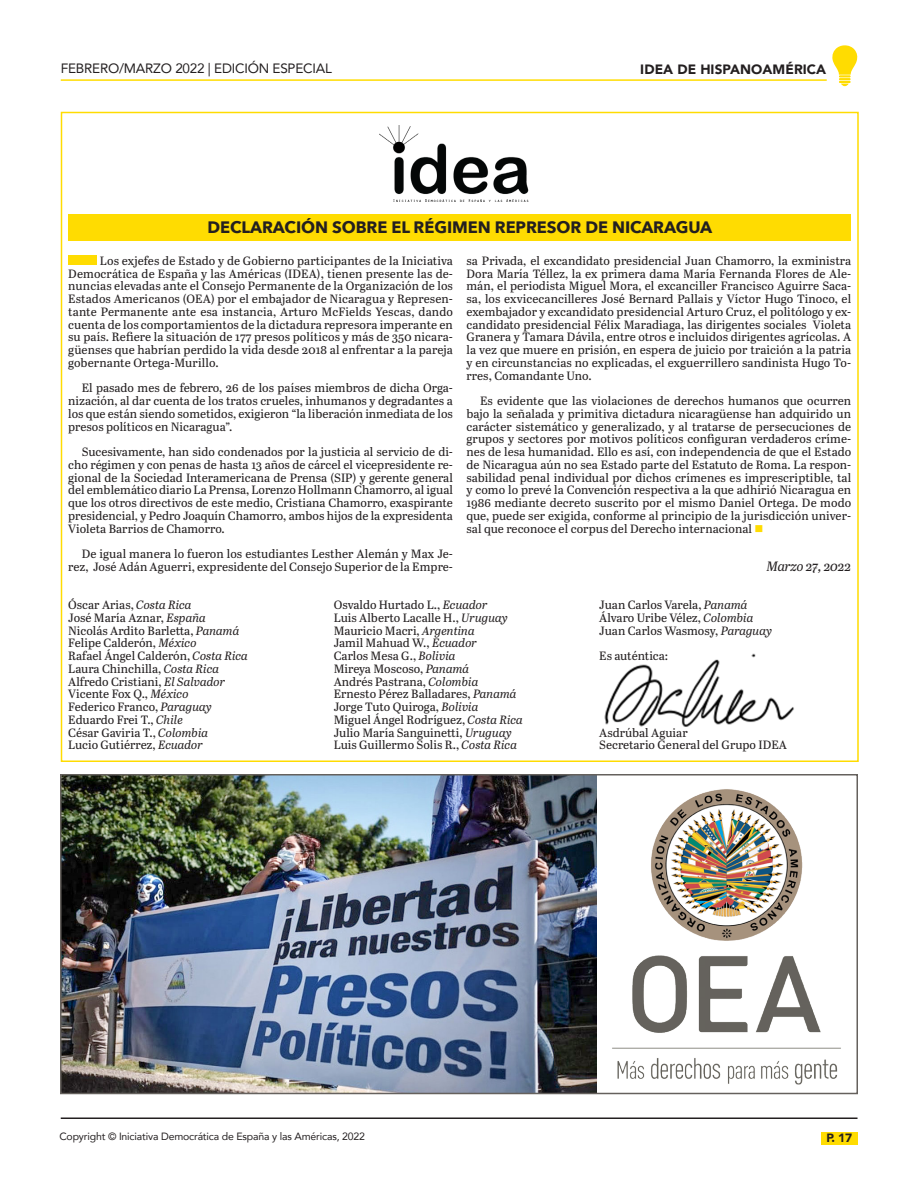
<style>
.page{position:relative;width:918px;height:1188px;background:#fff}
.page>*{position:absolute;margin:0;border:0;box-sizing:border-box;transform-origin:0 0}
.t1{font:700 16.5px "Avenir Next";letter-spacing:-.005em;color:#231f20}
.t2{font:13.5px "Avenir";letter-spacing:-.015em;color:#231f20}
.t3{font:900 13.5px "Avenir";letter-spacing:.005em;color:#231f20}
.t4{font:italic 13.5px "Abril Text";letter-spacing:-.02em;color:#231f20}
.Segundo_parrafo_just{font:12px/12.8px "Abril Text";color:#231f20;text-align:justify}
.t5{font:900 12px "Avenir";color:#231f20}
.t6{font:10.5px "Avenir";letter-spacing:-.015em;color:#231f20}
.s1{color:#ffdc01}
.s2{font-style:italic}
</style>
<div class="page">
<hr style="left:61px;top:79px;width:766px;height:2px;background:#ffdc01">
<hr style="left:61px;top:1118px;width:797px;height:1px;background:#231f20">
<div style="left:821px;top:1132px;width:37px;height:12px;background:#ffdc01"></div>
<svg style="left:832px;top:45px;width:26px;height:41px"></svg>
<img style="left:379px;top:125px;width:150px;height:77px">
<div style="left:68px;top:214px;width:783px;height:27px;background:#ffdc01"></div>
<div style="left:68px;top:255px;width:29px;height:10px;background:#ffdc01"></div>
<img style="left:604px;top:653px;width:190px;height:74px">
<img style="left:63px;top:777px;width:533px;height:314px">
<div style="left:60px;top:774px;width:798px;height:320px;border:2px solid #65615d"></div>
<img style="left:598px;top:776px;width:258px;height:318px">
<p class="t2" style="left:61px;top:58px;width:273px">FEBRERO/MARZO 2022 | EDICIÓN ESPECIAL</p>
<p class="t3" style="left:640px;top:57px;width:187px">IDEA DE HISPANOAMÉRICA</p>
<p class="t1" style="left:208px;top:213px;width:506px">DECLARACIÓN SOBRE EL RÉGIMEN REPRESOR DE NICARAGUA</p>
<p class="Segundo_parrafo_just" style="left:68px;top:254px;width:386px;text-indent:32px">Los exjefes de Estado y de Gobierno participantes de la Iniciativa Democrática de España y las Américas (IDEA), tienen presente las de&shy;nuncias elevadas ante el Consejo Permanente de la Organización de los Estados Americanos (OEA) por el embajador de Nicaragua y Represen&shy;tante Permanente ante esa instancia, Arturo McFields Yescas, dando cuenta de los comportamientos de la dictadura represora imperante en su país. Refiere la situación de 177 presos políticos y más de 350 nicara&shy;güenses que habrían perdido la vida desde 2018 al enfrentar a la pareja gobernante Ortega-Murillo.</p>
<p class="Segundo_parrafo_just" style="left:68px;top:381px;width:386px;text-indent:14px">El pasado mes de febrero, 26 de los países miembros de dicha Orga&shy;nización, al dar cuenta de los tratos crueles, inhumanos y degradantes a los que están siendo sometidos, exigieron “la liberación inmediata de los presos políticos en Nicaragua”.</p>
<p class="Segundo_parrafo_just" style="left:68px;top:445px;width:386px;text-indent:14px">Sucesivamente, han sido condenados por la justicia al servicio de di&shy;cho régimen y con penas de hasta 13 años de cárcel el vicepresidente re&shy;gional de la Sociedad Interamericana de Prensa (SIP) y gerente general del emblemático diario La Prensa, Lorenzo Hollmann Chamorro, al igual que los otros directivos de este medio, Cristiana Chamorro, exaspirante presidencial, y Pedro Joaquín Chamorro, ambos hijos de la expresidenta Violeta Barrios de Chamorro.</p>
<p class="Segundo_parrafo_just" style="left:68px;top:547px;width:386px;text-align:right">De igual manera lo fueron los estudiantes Lesther Alemán y Max Je&shy;rez, José Adán Aguerri, expresidente del Consejo Superior de la Empre-</p>
<p class="Segundo_parrafo_just" style="left:466px;top:254px;width:386px">sa Privada, el excandidato presidencial Juan Chamorro, la exministra Dora María Téllez, la ex primera dama María Fernanda Flores de Ale&shy;mán, el periodista Miguel Mora, el excanciller Francisco Aguirre Saca&shy;sa, los exvicecancilleres José Bernard Pallais y Víctor Hugo Tinoco, el exembajador y excandidato presidencial Arturo Cruz, el politólogo y ex&shy;candidato presidencial Félix Maradiaga, las dirigentes sociales Violeta Granera y Tamara Dávila, entre otros e incluidos dirigentes agrícolas. A la vez que muere en prisión, en espera de juicio por traición a la patria y en circunstancias no explicadas, el exguerrillero sandinista Hugo To&shy;rres, Comandante Uno.</p>
<p class="Segundo_parrafo_just" style="left:466px;top:394px;width:386px;text-indent:14px">Es evidente que las violaciones de derechos humanos que ocurren bajo la señalada y primitiva dictadura nicaragüense han adquirido un carácter sistemático y generalizado, y al tratarse de persecuciones de grupos y sectores por motivos políticos configuran verdaderos críme&shy;nes de lesa humanidad. Ello es así, con independencia de que el Estado de Nicaragua aún no sea Estado parte del Estatuto de Roma. La respon&shy;sabilidad penal individual por dichos crímenes es imprescriptible, tal y como lo prevé la Convención respectiva a la que adhirió Nicaragua en 1986 mediante decreto suscrito por el mismo Daniel Ortega. De modo que, puede ser exigida, conforme al principio de la jurisdicción univer&shy;sal que reconoce el corpus del Derecho internacional <span class="s1">■</span></p>
<p class="t4" style="left:766px;top:556px;width:86px">Marzo 27, 2022</p>
<p class="Segundo_parrafo_just" style="left:68px;top:598px;width:125px">Óscar Arias, <span class="s2">Costa Rica</span></p>
<p class="Segundo_parrafo_just" style="left:68px;top:611px;width:139px">José María Aznar, <span class="s2">España</span></p>
<p class="Segundo_parrafo_just" style="left:68px;top:623px;width:173px">Nicolás Ardito Barletta, <span class="s2">Panamá</span></p>
<p class="Segundo_parrafo_just" style="left:68px;top:636px;width:130px">Felipe Calderón, <span class="s2">México</span></p>
<p class="Segundo_parrafo_just" style="left:68px;top:649px;width:181px">Rafael Ángel Calderón, <span class="s2">Costa Rica</span></p>
<p class="Segundo_parrafo_just" style="left:68px;top:662px;width:152px">Laura Chinchilla, <span class="s2">Costa Rica</span></p>
<p class="Segundo_parrafo_just" style="left:68px;top:674px;width:159px">Alfredo Cristiani, <span class="s2">El Salvador</span></p>
<p class="Segundo_parrafo_just" style="left:68px;top:687px;width:122px">Vicente Fox Q., <span class="s2">México</span></p>
<p class="Segundo_parrafo_just" style="left:68px;top:700px;width:145px">Federico Franco, <span class="s2">Paraguay</span></p>
<p class="Segundo_parrafo_just" style="left:68px;top:713px;width:116px">Eduardo Frei T., <span class="s2">Chile</span></p>
<p class="Segundo_parrafo_just" style="left:68px;top:725px;width:141px">César Gaviria T., <span class="s2">Colombia</span></p>
<p class="Segundo_parrafo_just" style="left:68px;top:738px;width:136px">Lucio Gutiérrez, <span class="s2">Ecuador</span></p>
<p class="Segundo_parrafo_just" style="left:334px;top:598px;width:155px">Osvaldo Hurtado L., <span class="s2">Ecuador</span></p>
<p class="Segundo_parrafo_just" style="left:334px;top:611px;width:176px">Luis Alberto Lacalle H., <span class="s2">Uruguay</span></p>
<p class="Segundo_parrafo_just" style="left:334px;top:623px;width:143px">Mauricio Macri, <span class="s2">Argentina</span></p>
<p class="Segundo_parrafo_just" style="left:334px;top:636px;width:145px">Jamil Mahuad W., <span class="s2">Ecuador</span></p>
<p class="Segundo_parrafo_just" style="left:334px;top:649px;width:123px">Carlos Mesa G., <span class="s2">Bolivia</span></p>
<p class="Segundo_parrafo_just" style="left:334px;top:662px;width:137px">Mireya Moscoso, <span class="s2">Panamá</span></p>
<p class="Segundo_parrafo_just" style="left:334px;top:674px;width:146px">Andrés Pastrana, <span class="s2">Colombia</span></p>
<p class="Segundo_parrafo_just" style="left:334px;top:687px;width:184px">Ernesto Pérez Balladares, <span class="s2">Panamá</span></p>
<p class="Segundo_parrafo_just" style="left:334px;top:700px;width:146px">Jorge Tuto Quiroga, <span class="s2">Bolivia</span></p>
<p class="Segundo_parrafo_just" style="left:334px;top:713px;width:191px">Miguel Ángel Rodríguez, <span class="s2">Costa Rica</span></p>
<p class="Segundo_parrafo_just" style="left:334px;top:725px;width:180px">Julio María Sanguinetti, <span class="s2">Uruguay</span></p>
<p class="Segundo_parrafo_just" style="left:334px;top:738px;width:185px">Luis Guillermo Solis R., <span class="s2">Costa Rica</span></p>
<p class="Segundo_parrafo_just" style="left:599px;top:598px;width:150px">Juan Carlos Varela, <span class="s2">Panamá</span></p>
<p class="Segundo_parrafo_just" style="left:599px;top:611px;width:156px">Álvaro Uribe Vélez, <span class="s2">Colombia</span></p>
<p class="Segundo_parrafo_just" style="left:599px;top:623px;width:174px">Juan Carlos Wasmosy, <span class="s2">Paraguay</span></p>
<p class="Segundo_parrafo_just" style="left:599px;top:649px;width:70px">Es auténtica:</p>
<p class="Segundo_parrafo_just" style="left:599px;top:725px;width:90px">Asdrúbal Aguiar</p>
<p class="Segundo_parrafo_just" style="left:599px;top:738px;width:189px">Secretario General del Grupo IDEA</p>
<p class="t6" style="left:59px;top:1128px;width:307px">Copyright © Iniciativa Democrática de España y las Américas, 2022</p>
<p class="t5" style="left:826px;top:1128px;width:27px">P. 17</p>
</div>
